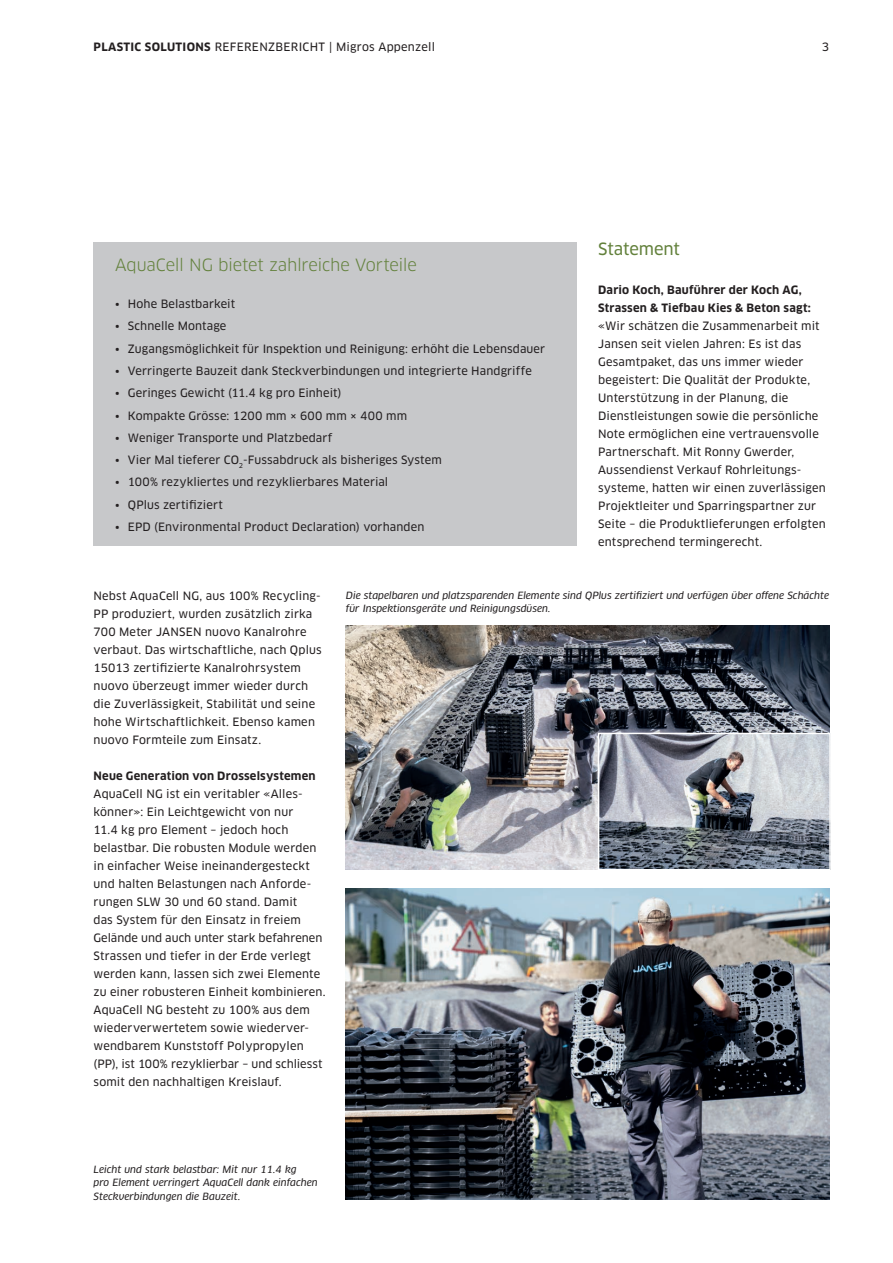
<style>
.page{position:relative;width:893px;height:1263px;background:#fff}
.page>*{position:absolute;margin:0;border:0;box-sizing:border-box;transform-origin:0 0}
.t1{font:16.5px "Clan Pro";letter-spacing:-.015em;color:#63813c}
.t2{font:16.5px "Clan Pro News";letter-spacing:-.005em;color:#63813c}
.t3{font:11.25px/18px "Clan Pro News";letter-spacing:.01em;color:#231f20}
.t4{font:700 11.25px/18px "Clan Pro";letter-spacing:.02em;color:#231f20}
.t5{font:11.25px "Clan Pro News";letter-spacing:.03em;color:#231f20}
.t6{font:italic 9.75px/13.5px "Clan Pro News";color:#231f20}
.s1{font-family:"Clan Pro";font-weight:700}
</style>
<div class="page">
<img style="left:346px;top:889px;width:483px;height:310px">
<div style="left:94px;top:242px;width:483px;height:304px;background:#c7c8ca"></div>
<img style="left:346px;top:625px;width:483px;height:245px">
<img style="left:601px;top:736px;width:227px;height:131px">
<div style="left:598px;top:733px;width:233px;height:137px;border:2px solid #fff"></div>
<p class="t5" style="left:94px;top:41px;width:343px"><span class="s1">PLASTIC SOLUTIONS</span> REFERENZBERICHT | Migros Appenzell</p>
<p class="t3" style="left:822px;top:38px;width:9px">3</p>
<h1 class="t1" style="left:115px;top:255px;width:303px">AquaCell NG bietet zahlreiche Vorteile</h1>
<p class="t3" style="left:115px;top:295px;width:122px">• Hohe Belastbarkeit</p>
<p class="t3" style="left:115px;top:317px;width:113px">• Schnelle Montage</p>
<p class="t3" style="left:115px;top:340px;width:432px">• Zugangsmöglichkeit für Inspektion und Reinigung: erhöht die Lebensdauer</p>
<p class="t3" style="left:115px;top:362px;width:418px">• Verringerte Bauzeit dank Steckverbindungen und integrierte Handgriffe</p>
<p class="t3" style="left:115px;top:384px;width:228px">• Geringes Gewicht (11.4 kg pro Einheit)</p>
<p class="t3" style="left:115px;top:406px;width:293px">• Kompakte Grösse: 1200 mm × 600 mm × 400 mm</p>
<p class="t3" style="left:115px;top:429px;width:219px">• Weniger Transporte und Platzbedarf</p>
<p class="t3" style="left:115px;top:451px;width:328px">• Vier Mal tieferer CO<sub>2</sub>-Fussabdruck als bisheriges System</p>
<p class="t3" style="left:115px;top:473px;width:275px">• 100% rezykliertes und rezyklierbares Material</p>
<p class="t3" style="left:115px;top:495px;width:109px">• QPlus zertifiziert</p>
<p class="t3" style="left:115px;top:518px;width:311px">• EPD (Environmental Product Declaration) vorhanden</p>
<h1 class="t2" style="left:598px;top:240px;width:83px">Statement</h1>
<p class="t4" style="left:598px;top:281px;width:214px">Dario Koch, Bauführer der Koch AG,<br>Strassen &amp; Tiefbau Kies &amp; Beton sagt:</p>
<p class="t3" style="left:598px;top:317px;width:229px">«Wir schätzen die Zusammenarbeit mit Jansen seit vielen Jahren: Es ist das Gesamtpaket, das uns immer wieder begeistert: Die Qualität der Produkte, Unterstützung in der Planung, die Dienstleistungen sowie die persönliche Note ermöglichen eine vertrauensvolle Partnerschaft. Mit Ronny Gwerder, Aussendienst Verkauf Rohrleitungs&shy;systeme, hatten wir einen zuverlässigen Projektleiter und Sparringspartner zur Seite – die Produktlieferungen erfolgten entsprechend termingerecht.</p>
<p class="t3" style="left:94px;top:587px;width:230px">Nebst AquaCell NG, aus 100% Recycling-PP produziert, wurden zusätzlich zirka 700 Meter JANSEN nuovo Kanalrohre verbaut. Das wirtschaftliche, nach Qplus 15013 zertifizierte Kanalrohrsystem nuovo überzeugt immer wieder durch die Zuverlässigkeit, Stabilität und seine hohe Wirtschaftlichkeit. Ebenso kamen nuovo Formteile zum Einsatz.</p>
<p class="t4" style="left:94px;top:767px;width:224px">Neue Generation von Drosselsystemen</p>
<p class="t3" style="left:94px;top:785px;width:234px">AquaCell NG ist ein veritabler «Alles&shy;könner»: Ein Leichtgewicht von nur<br>11.4 kg pro Element – jedoch hoch belastbar. Die robusten Module werden in einfacher Weise ineinandergesteckt und halten Belastungen nach Anforde&shy;rungen SLW 30 und 60 stand. Damit<br>das System für den Einsatz in freiem Gelände und auch unter stark befahrenen Strassen und tiefer in der Erde verlegt werden kann, lassen sich zwei Elemente zu einer robusteren Einheit kombinieren.<br>AquaCell NG besteht zu 100% aus dem wiederverwertetem sowie wiederver&shy;wendbarem Kunststoff Polypropylen (PP), ist 100% rezyklierbar – und schliesst somit den nachhaltigen Kreislauf.</p>
<p class="t6" style="left:346px;top:588px;width:485px">Die stapelbaren und platzsparenden Elemente sind QPlus zertifiziert und verfügen über offene Schächte für Inspektionsgeräte und Reinigungsdüsen.</p>
<p class="t6" style="left:94px;top:1162px;width:226px">Leicht und stark belastbar: Mit nur 11.4 kg<br>pro Element verringert AquaCell dank einfachen<br>Steckverbindungen die Bauzeit.</p>
</div>
